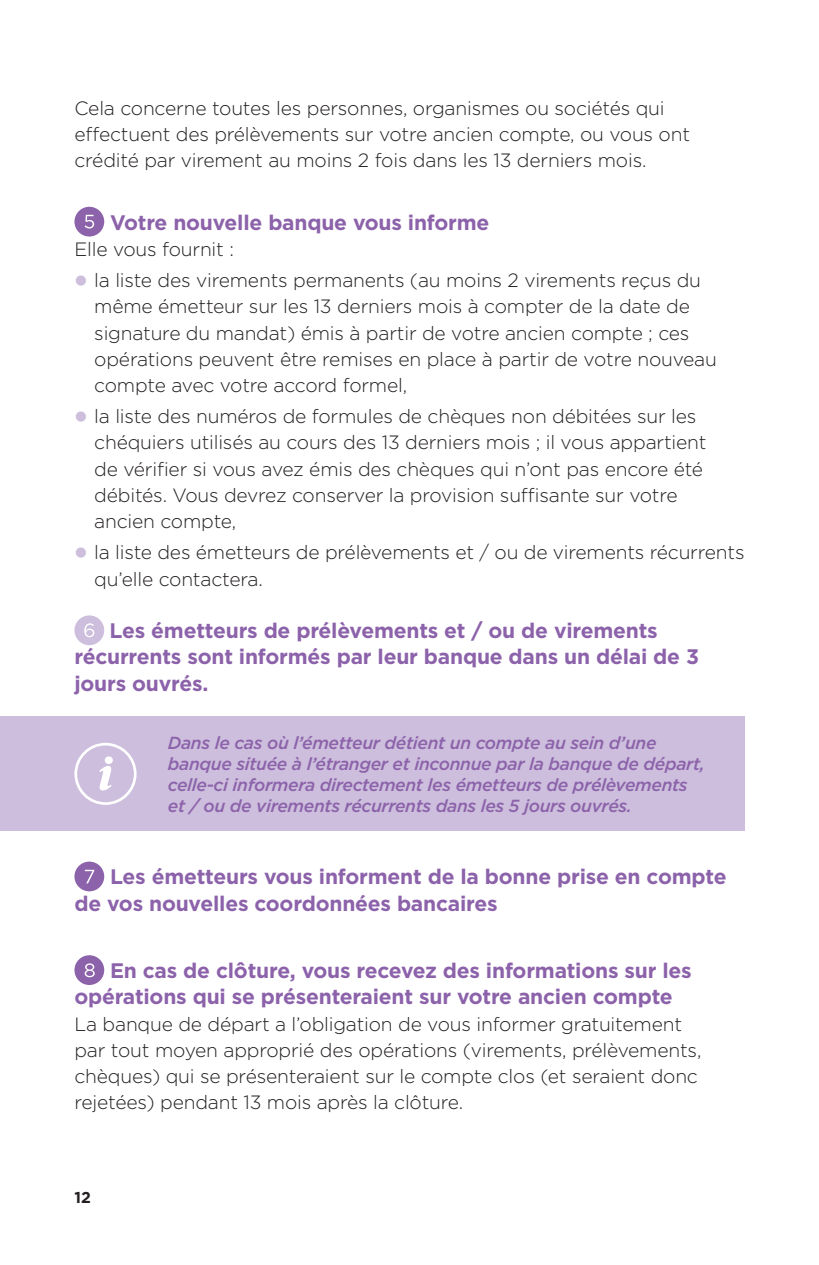
<style>
.page{position:relative;width:819px;height:1265px;background:#fff}
.page>*{position:absolute;margin:0;border:0;box-sizing:border-box;transform-origin:0 0}
.Puce_texte_standard{font:700 21px/26.2px "Gotham";letter-spacing:-.01em;color:#8c62aa}
.t1{font:300 19.25px/26.2px "Gotham";letter-spacing:-.01em;color:#231f20}
.Texte_info{font:italic 500 17.5px/21px "Gotham";letter-spacing:-.02em;color:#8c62aa}
.t2{font:700 15.75px "Gotham";color:#231f20}
</style>
<div class="page">
<div style="left:74px;top:207px;width:30px;height:30px;background:#8c62aa;border-radius:50%"></div>
<svg style="left:84px;top:215px;width:10px;height:14px"></svg>
<div style="left:74px;top:615px;width:30px;height:30px;background:#ccbedc;border-radius:50%"></div>
<svg style="left:84px;top:623px;width:10px;height:14px"></svg>
<div style="left:74px;top:862px;width:30px;height:29px;background:#8c62aa;border-radius:50%"></div>
<svg style="left:85px;top:870px;width:9px;height:13px"></svg>
<div style="left:74px;top:955px;width:30px;height:30px;background:#8c62aa;border-radius:50%"></div>
<svg style="left:85px;top:963px;width:10px;height:14px"></svg>
<div style="left:0;top:716px;width:744px;height:115px;background:#ccbedc"></div>
<div style="left:74px;top:743px;width:63px;height:62px;border:3px solid #fff;border-radius:50%"></div>
<svg style="left:99px;top:756px;width:14px;height:35px"></svg>
<p class="t1" style="left:74px;top:94px;width:617px">Cela concerne toutes les personnes, organismes ou sociétés qui effectuent des prélèvements sur votre ancien compte, ou vous ont crédité par virement au moins 2 fois dans les 13 derniers mois.</p>
<p class="Puce_texte_standard" style="left:110px;top:209px;width:381px">Votre nouvelle banque vous informe</p>
<p class="t1" style="left:74px;top:235px;width:161px">Elle vous fournit :</p>
<p class="t1" style="left:94px;top:267px;width:624px">la liste des virements permanents (au moins 2 virements reçus du même émetteur sur les 13 derniers mois à compter de la date de signature du mandat) émis à partir de votre ancien compte ; ces opérations peuvent être remises en place à partir de votre nouveau compte avec votre accord formel,</p>
<p class="t1" style="left:94px;top:403px;width:613px">la liste des numéros de formules de chèques non débitées sur les chéquiers utilisés au cours des 13 derniers mois ; il vous appartient de vérifier si vous avez émis des chèques qui n’ont pas encore été débités. Vous devrez conserver la provision suffisante sur votre ancien compte,</p>
<p class="t1" style="left:94px;top:539px;width:651px">la liste des émetteurs de prélèvements et / ou de virements récurrents qu’elle contactera.</p>
<p class="Puce_texte_standard" style="left:74px;top:617px;width:626px;text-indent:35px">Les émetteurs de prélèvements et / ou de virements récurrents sont informés par leur banque dans un délai de 3 jours ouvrés.</p>
<p class="Texte_info" style="left:168px;top:732px;width:538px">Dans le cas où l’émetteur détient un compte au sein d’une banque située à l’étranger et inconnue par la banque de départ, celle-ci informera directement les émetteurs de prélèvements et / ou de virements récurrents dans les 5 jours ouvrés.</p>
<p class="Puce_texte_standard" style="left:74px;top:864px;width:653px;text-indent:36px">Les émetteurs vous informent de la bonne prise en compte de vos nouvelles coordonnées bancaires</p>
<p class="Puce_texte_standard" style="left:74px;top:957px;width:618px;text-indent:36px">En cas de clôture, vous recevez des informations sur les opérations qui se présenteraient sur votre ancien compte</p>
<p class="t1" style="left:74px;top:1010px;width:628px">La banque de départ a l’obligation de vous informer gratuitement par tout moyen approprié des opérations (virements, prélèvements, chèques) qui se présenteraient sur le compte clos (et seraient donc rejetées) pendant 13 mois après la clôture.</p>
<p class="t2" style="left:74px;top:1187px;width:18px">12</p>
</div>
